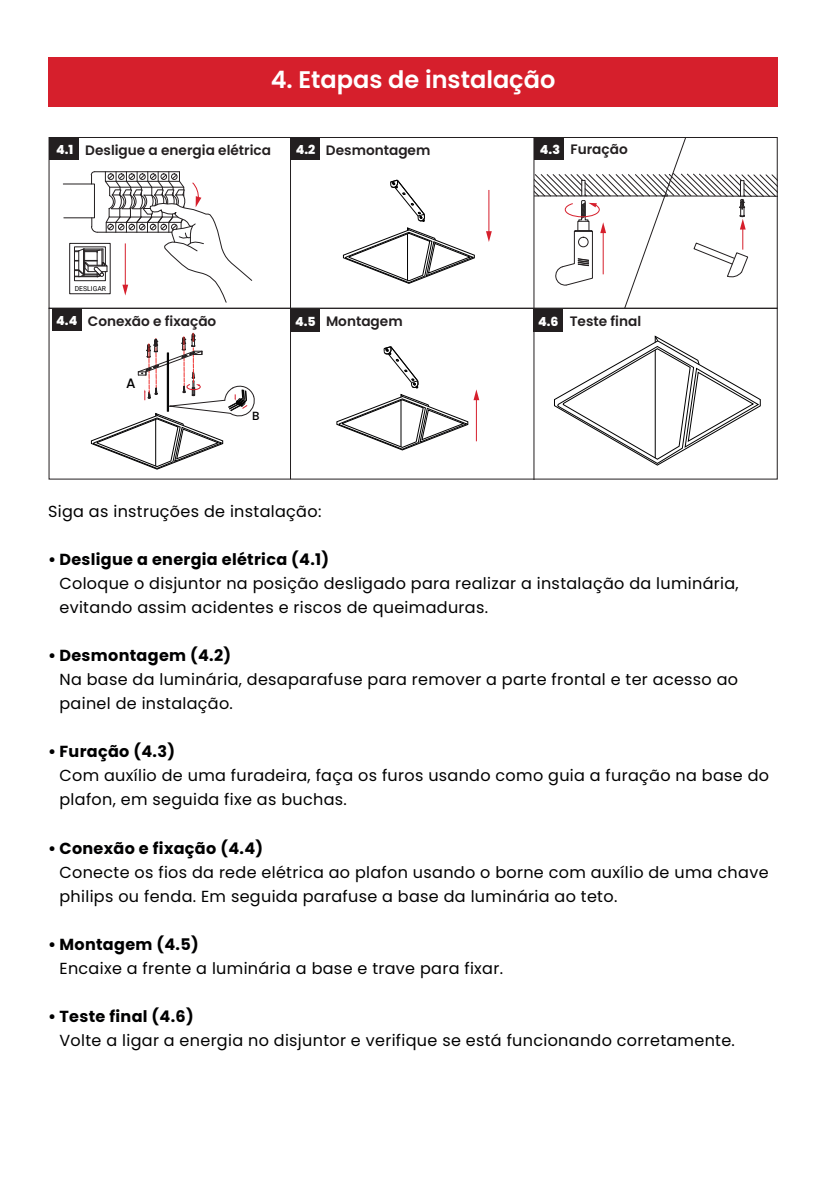
<style>
.page{position:relative;width:834px;height:1191px;background:#fff}
.page>*{position:absolute;margin:0;border:0;box-sizing:border-box;transform-origin:0 0}
.t1{font:600 24px "Poppins";color:#fff}
.t2{font:16px/24px "Poppins";letter-spacing:.02em;color:#000001}
.t3{font:700 16px "Poppins";letter-spacing:.02em;color:#000001}
.t4{font:600 13.6px "Poppins";color:#231f20}
.t5{font:500 13.6px "Poppins";color:#000001}
.t6{font:500 11.8px "Poppins";color:#000001}
.t7{font:6.8px "Roboto";color:#000001}
.s1{font-weight:800;font-size:12.6px;color:#fff}
</style>
<div class="page">
<div style="left:48px;top:57px;width:729px;height:49px;background:#d61f2c"></div>
<div style="left:49px;top:308px;width:728px;height:171px;border:1px solid #231f20"></div>
<div style="left:49px;top:137px;width:30px;height:23px;background:#231f20"></div>
<div style="left:289px;top:137px;width:30px;height:23px;background:#231f20"></div>
<div style="left:52px;top:308px;width:29px;height:23px;background:#231f20"></div>
<hr style="left:290px;top:137px;width:1px;height:342px;background:#231f20">
<div style="left:289px;top:309px;width:30px;height:23px;background:#231f20"></div>
<div style="left:533px;top:309px;width:30px;height:23px;background:#231f20"></div>
<hr style="left:533px;top:137px;width:1px;height:343px;background:#231f20">
<div style="left:69px;top:243px;width:42px;height:51px;border:1px solid #231f20"></div>
<svg style="left:73px;top:171px;width:180px;height:132px"></svg>
<hr style="left:488px;top:190px;width:1px;height:43px;background:#d61f2c">
<svg style="left:486px;top:231px;width:5px;height:11px"></svg>
<svg style="left:534px;top:137px;width:243px;height:171px"></svg>
<svg style="left:91px;top:333px;width:164px;height:137px"></svg>
<hr style="left:155px;top:419px;width:1px;height:47px;background:#000001">
<svg style="left:336px;top:346px;width:143px;height:104px"></svg>
<svg style="left:342px;top:179px;width:133px;height:105px"></svg>
<svg style="left:554px;top:335px;width:206px;height:130px"></svg>
<hr style="left:654px;top:350px;width:1px;height:108px;background:#000001">
<h1 class="t1" style="left:270px;top:66px;width:286px">4. Etapas de instalação</h1>
<p class="t4" style="left:56px;top:142px;width:216px"><span class="s1">4.1</span> Desligue a energia elétrica</p>
<p class="t4" style="left:295px;top:142px;width:136px"><span class="s1">4.2</span> Desmontagem</p>
<p class="t4" style="left:539px;top:142px;width:89px"><span class="s1">4.3</span> Furação</p>
<p class="t7" style="left:75px;top:283px;width:33px">DESLIGAR</p>
<p class="t4" style="left:56px;top:313px;width:161px"><span class="s1">4.4</span> Conexão e fixação</p>
<p class="t4" style="left:295px;top:314px;width:109px"><span class="s1">4.5</span> Montagem</p>
<p class="t4" style="left:538px;top:314px;width:104px"><span class="s1">4.6</span> Teste final</p>
<p class="t5" style="left:126px;top:375px;width:11px">A</p>
<p class="t6" style="left:252px;top:409px;width:9px">B</p>
<p class="t2" style="left:48px;top:500px;width:275px">Siga as instruções de instalação:</p>
<p class="t3" style="left:48px;top:550px;width:282px">• Desligue a energia elétrica (4.1)</p>
<p class="t2" style="left:59px;top:572px;width:680px">Coloque o disjuntor na posição desligado para realizar a instalação da luminária, evitando assim acidentes e riscos de queimaduras.</p>
<p class="t3" style="left:48px;top:646px;width:184px">• Desmontagem (4.2)</p>
<p class="t2" style="left:59px;top:668px;width:680px">Na base da luminária, desaparafuse para remover a parte frontal e ter acesso ao painel de instalação.</p>
<p class="t3" style="left:48px;top:742px;width:128px">• Furação (4.3)</p>
<p class="t2" style="left:59px;top:764px;width:711px">Com auxílio de uma furadeira, faça os furos usando como guia a furação na base do plafon, em seguida fixe as buchas.</p>
<p class="t3" style="left:48px;top:838px;width:216px">• Conexão e fixação (4.4)</p>
<p class="t2" style="left:59px;top:860px;width:710px">Conecte os fios da rede elétrica ao plafon usando o borne com auxílio de uma chave philips ou fenda. Em seguida parafuse a base da luminária ao teto.</p>
<p class="t3" style="left:48px;top:934px;width:152px">• Montagem (4.5)</p>
<p class="t2" style="left:59px;top:956px;width:445px">Encaixe a frente a luminária a base e trave para fixar.</p>
<p class="t3" style="left:48px;top:1006px;width:147px">• Teste final (4.6)</p>
<p class="t2" style="left:59px;top:1028px;width:676px">Volte a ligar a energia no disjuntor e verifique se está funcionando corretamente.</p>
</div>
